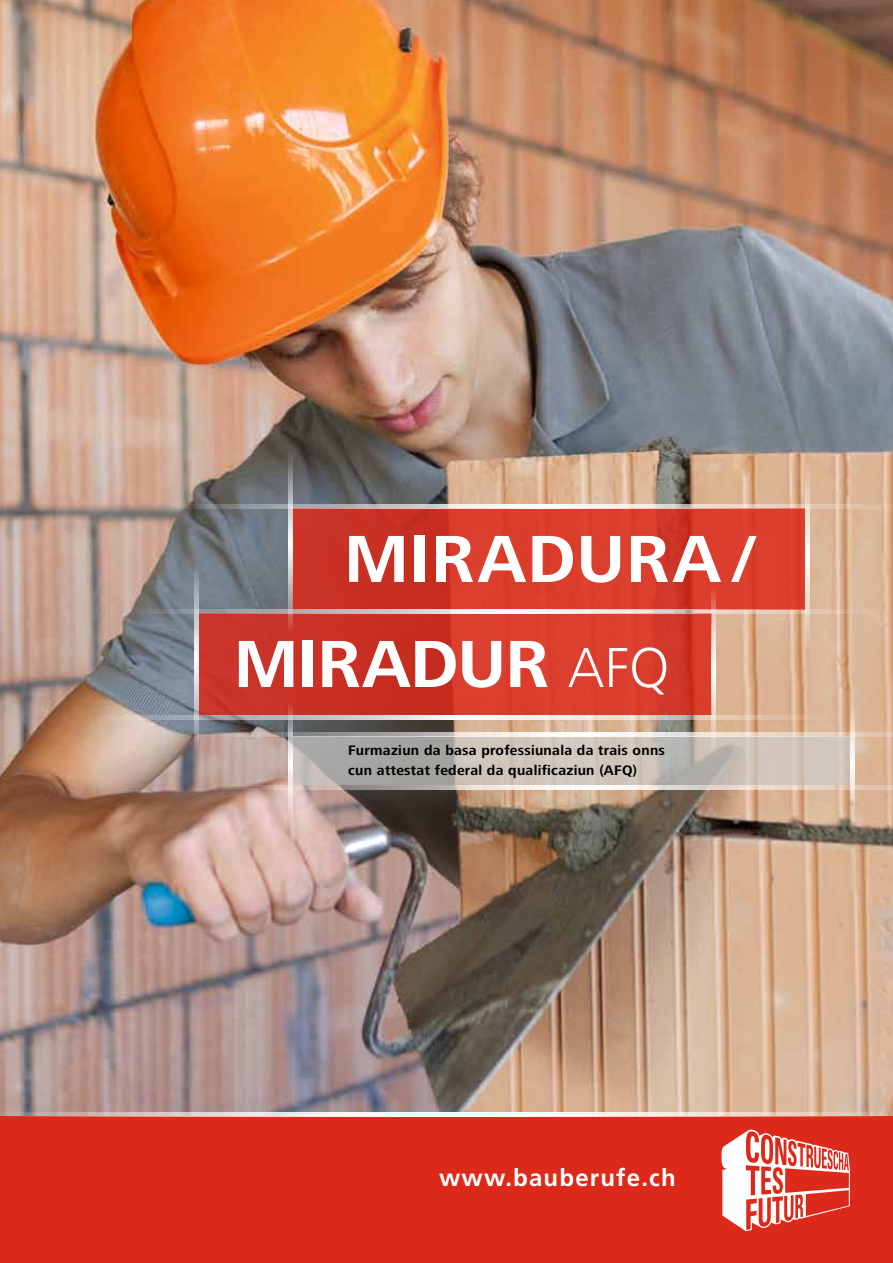
<style>
.page{position:relative;width:893px;height:1263px;background:#fff}
.page>*{position:absolute;margin:0;border:0;box-sizing:border-box;transform-origin:0 0}
.t1{font:700 69px "Frutiger Next LT";letter-spacing:-.01em;color:#fff}
.t2{font:700 69px "Frutiger Next LT";letter-spacing:.015em;color:#fff}
.t3{font:700 24px "Frutiger LT Std";letter-spacing:.05em;color:#fff}
.t4{font:700 14.25px/20.2px "Frutiger Next LT";letter-spacing:.02em;color:#000}
.s1{font-weight:300;font-size:58.5px}
</style>
<div class="page">
<img style="left:0;top:0;width:893px;height:1112px">
<div style="left:199px;top:614px;width:512px;height:101px;background:linear-gradient(to right,#c63025,#db3e2c)"></div>
<svg style="left:293px;top:508px;width:512px;height:102px;background:#d43b2b"></svg>
<svg style="left:293px;top:736px;width:557px;height:49px;background:#c1bbb4"></svg>
<svg style="left:158px;top:504px;width:735px;height:4px"></svg>
<svg style="left:131px;top:610px;width:757px;height:4px;background:#d4c4be"></svg>
<svg style="left:83px;top:715px;width:757px;height:4px;background:#d4cbc3"></svg>
<svg style="left:288px;top:451px;width:5px;height:183px"></svg>
<svg style="left:288px;top:702px;width:5px;height:123px"></svg>
<svg style="left:850px;top:702px;width:5px;height:123px"></svg>
<svg style="left:805px;top:460px;width:4px;height:191px"></svg>
<svg style="left:195px;top:562px;width:4px;height:192px"></svg>
<svg style="left:711px;top:586px;width:4px;height:170px"></svg>
<svg style="left:202px;top:732px;width:691px;height:4px"></svg>
<svg style="left:210px;top:785px;width:683px;height:4px"></svg>
<div style="left:0;top:1116px;width:893px;height:147px;background:#dc291a"></div>
<svg style="left:721px;top:1130px;width:129px;height:100px"></svg>
<svg style="left:1px;top:1112px;width:892px;height:4px"></svg>
<h1 class="t2" style="left:344px;top:520px;width:412px">MIRADURA/</h1>
<h1 class="t1" style="left:234px;top:625px;width:437px">MIRADUR <span class="s1">AFQ</span></h1>
<p class="t4" style="left:348px;top:740px;width:318px">Furmaziun da basa professiunala da trais onns cun attestat federal da qualificaziun (AFQ)</p>
<h2 class="t3" style="left:439px;top:1163px;width:238px">www.bauberufe.ch</h2>
</div>
